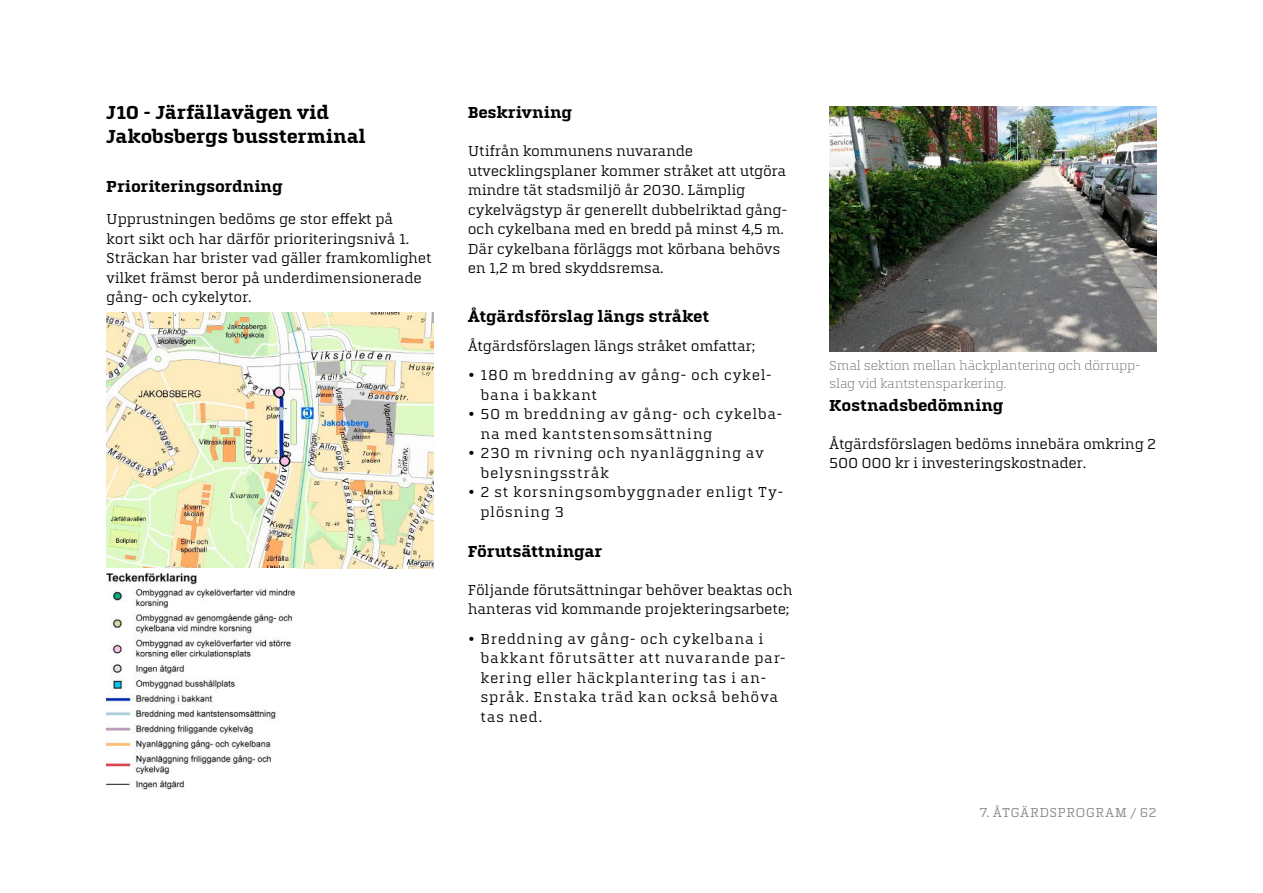
<style>
.page{position:relative;width:1263px;height:893px;background:#fff}
.page>*{position:absolute;margin:0;border:0;box-sizing:border-box;transform-origin:0 0}
.t1{font:700 19.5px/24px "Quitador For Jarfalla";letter-spacing:-.015em;color:#000}
.t2{font:700 16.5px "Quitador For Jarfalla";letter-spacing:-.01em;color:#000}
.t3{font:700 16.5px "Quitador For Jarfalla";letter-spacing:-.01em;color:#010202}
.t4{font:15px/19.5px "Quitador For Jarfalla";letter-spacing:-.02em;color:#010202}
.t5{font:15px/19.5px "Quitador For Jarfalla";letter-spacing:.04em;color:#010202}
.t6{font:15px/19.5px "Quitador For Jarfalla";letter-spacing:-.02em;color:#000}
.t7{font:15px/19.5px "Quitador For Jarfalla";letter-spacing:.035em;color:#010202}
.t8{font:300 13.5px/18px "Quitador For Jarfalla";letter-spacing:-.02em;color:#646363}
.t9{font:13.5px "Quitador For Jarfalla";letter-spacing:.025em;color:#86888c}
</style>
<div class="page">
<img style="left:106px;top:312px;width:328px;height:257px">
<img style="left:829px;top:106px;width:328px;height:246px">
<img style="left:106px;top:573px;width:189px;height:217px">
<h1 class="t1" style="left:106px;top:101px;width:261px">J10 - Järfällavägen vid<br>Jakobsbergs bussterminal</h1>
<p class="t2" style="left:106px;top:178px;width:178px">Prioriteringsordning</p>
<p class="t6" style="left:106px;top:210px;width:327px">Upprustningen bedöms ge stor effekt på<br>kort sikt och har därför prioriteringsnivå 1.<br>Sträckan har brister vad gäller framkomlighet vilket främst beror på underdimensionerade gång- och cykelytor.</p>
<p class="t3" style="left:468px;top:104px;width:106px">Beskrivning</p>
<p class="t4" style="left:468px;top:141px;width:321px">Utifrån kommunens nuvarande utvecklingsplaner kommer stråket att utgöra mindre tät stadsmiljö år 2030. Lämplig cykelvägstyp är generellt dubbelriktad gång&shy;och cykelbana med en bredd på minst 4,5 m.<br>Där cykelbana förläggs mot körbana behövs en 1,2 m bred skyddsremsa.</p>
<p class="t2" style="left:468px;top:307px;width:243px">Åtgärdsförslag längs stråket</p>
<p class="t4" style="left:468px;top:336px;width:289px">Åtgärdsförslagen längs stråket omfattar;</p>
<p class="t7" style="left:480px;top:366px;width:293px;text-indent:-13px">• 180 m breddning av gång- och cykel&shy;bana i bakkant</p>
<p class="t5" style="left:480px;top:405px;width:303px;text-indent:-13px">• 50 m breddning av gång- och cykelba&shy;na med kantstensomsättning</p>
<p class="t5" style="left:480px;top:444px;width:285px;text-indent:-13px">• 230 m rivning och nyanläggning av belysningsstråk</p>
<p class="t5" style="left:480px;top:483px;width:304px;text-indent:-13px">• 2 st korsningsombyggnader enligt Ty&shy;plösning 3</p>
<p class="t2" style="left:468px;top:543px;width:136px">Förutsättningar</p>
<p class="t4" style="left:468px;top:580px;width:326px">Följande förutsättningar behöver beaktas och hanteras vid kommande projekteringsarbete;</p>
<p class="t5" style="left:480px;top:629px;width:307px;text-indent:-13px">• Breddning av gång- och cykelbana i bakkant förutsätter att nuvarande par&shy;kering eller häckplantering tas i an&shy;språk. Enstaka träd kan också behöva tas ned.</p>
<p class="t8" style="left:829px;top:356px;width:313px">Smal sektion mellan häckplantering och dörrupp&shy;slag vid kantstensparkering.</p>
<p class="t2" style="left:829px;top:396px;width:176px">Kostnadsbedömning</p>
<p class="t6" style="left:829px;top:434px;width:329px">Åtgärdsförslagen bedöms innebära omkring 2<br>500 000 kr i investeringskostnader.</p>
<p class="t9" style="left:980px;top:805px;width:178px">7. Åtgärdsprogram / 62</p>
</div>
